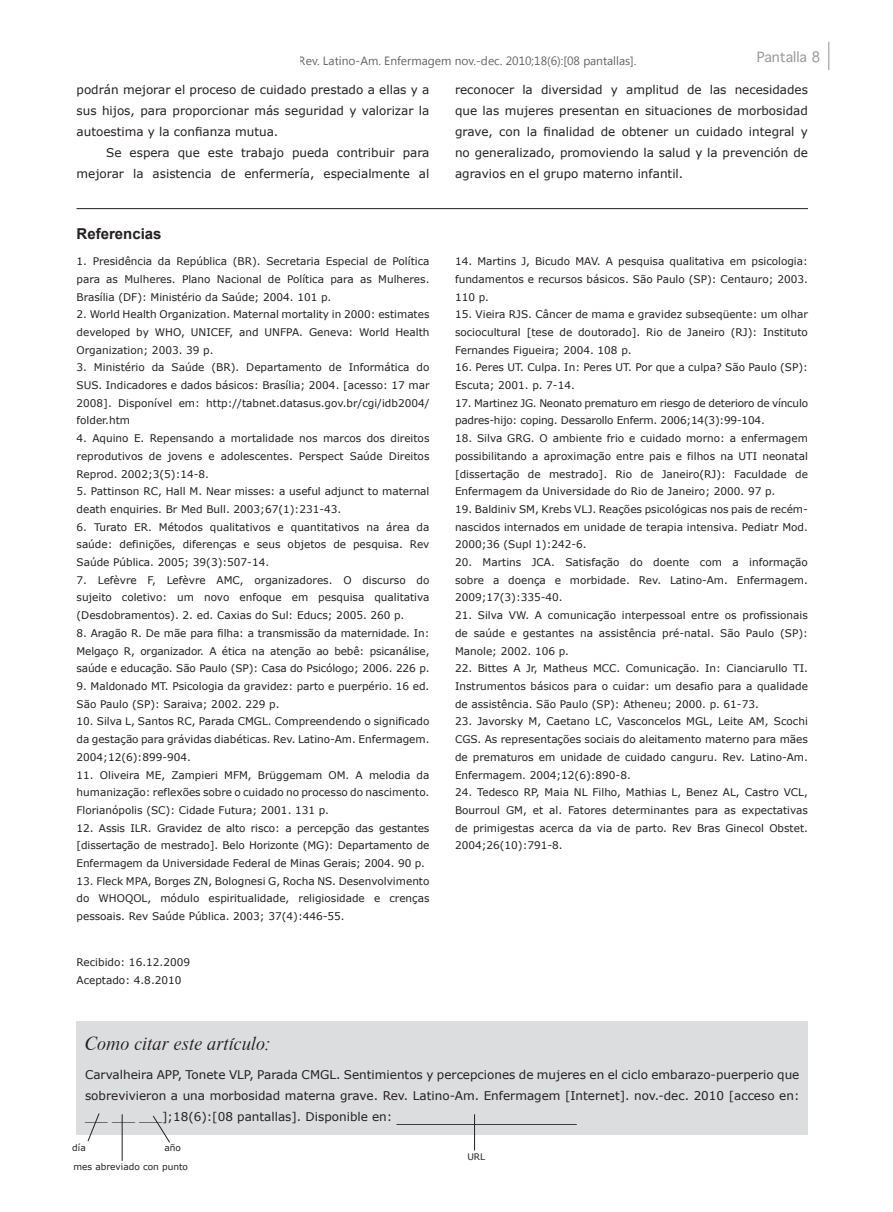
<style>
.page{position:relative;width:893px;height:1212px;background:#fff}
.page>*{position:absolute;margin:0;border:0;box-sizing:border-box;transform-origin:0 0}
.t1{font:18px "Dutch 801 BT Italic Headline";letter-spacing:.02em;color:#231f20}
._13__Seção{font:700 15px "Arial";color:#231f20}
.t2{font:13.5px "Geneva";color:#6c6d70}
._16__Texto{font:12px/21px "Verdana";color:#231f20;text-align:justify}
.t3{font:12px "Segoe UI";color:#231f20}
._18__Referências{font:10.5px/17.7px "Verdana";color:#231f20;text-align:justify}
._18__Referências-2{font:10.5px/17.7px "Verdana";letter-spacing:-.02em;color:#231f20}
._21__Recebido_Aceito{font:10.5px "Verdana";color:#231f20}
._18__Referências-3{font:9px "Verdana";color:#231f20}
.s1{font-family:"Times New Roman";font-size:18px}
</style>
<div class="page">
<svg style="left:828px;top:42px;width:1px;height:28px"></svg>
<div style="left:77px;top:1021px;width:731px;height:114px;background:#dcdddf"></div>
<hr style="left:77px;top:208px;width:731px;height:1px;background:#231f20">
<svg style="left:87px;top:1113px;width:13px;height:28px"></svg>
<hr style="left:122px;top:1114px;width:1px;height:47px;background:#231f20">
<svg style="left:153px;top:1115px;width:17px;height:28px"></svg>
<hr style="left:474px;top:1114px;width:1px;height:36px;background:#231f20">
<p class="t3" style="left:299px;top:52px;width:339px">Rev. Latino-Am. Enfermagem nov.-dec. 2010;18(6):[08 pantallas].</p>
<p class="t2" style="left:756px;top:49px;width:65px">Pantalla 8</p>
<p class="_16__Texto" style="left:77px;top:79px;width:354px">podrán mejorar el proceso de cuidado prestado a ellas y a sus hijos, para proporcionar más seguridad y valorizar la autoestima y la confianza mutua.</p>
<p class="_16__Texto" style="left:77px;top:142px;width:354px;text-align:right">Se espera que este trabajo pueda contribuir para mejorar la asistencia de enfermería, especialmente al</p>
<p class="_13__Seção" style="left:77px;top:224px;width:87px">Referencias</p>
<p class="_18__Referências" style="left:77px;top:252px;width:354px">1. Presidência da República (BR). Secretaria Especial de Política para as Mulheres. Plano Nacional de Política para as Mulheres.<br>Brasília (DF): Ministério da Saúde; 2004. 101 p.</p>
<p class="_18__Referências" style="left:77px;top:305px;width:354px">2. World Health Organization. Maternal mortality in 2000: estimates developed by WHO, UNICEF, and UNFPA. Geneva: World Health Organization; 2003. 39 p.</p>
<p class="_18__Referências" style="left:77px;top:358px;width:354px">3. Ministério da Saúde (BR). Departamento de Informática do SUS. Indicadores e dados básicos: Brasília; 2004. [acesso: 17 mar 2008]. Disponível em: http://tabnet.datasus.gov.br/cgi/idb2004/ folder.htm</p>
<p class="_18__Referências" style="left:77px;top:429px;width:354px">4. Aquino E. Repensando a mortalidade nos marcos dos direitos reprodutivos de jovens e adolescentes. Perspect Saúde Direitos Reprod. 2002;3(5):14-8.</p>
<p class="_18__Referências" style="left:77px;top:482px;width:354px">5. Pattinson RC, Hall M. Near misses: a useful adjunct to maternal death enquiries. Br Med Bull. 2003;67(1):231-43.</p>
<p class="_18__Referências" style="left:77px;top:518px;width:354px">6. Turato ER. Métodos qualitativos e quantitativos na área da saúde: definições, diferenças e seus objetos de pesquisa. Rev Saúde Pública. 2005; 39(3):507-14.</p>
<p class="_18__Referências" style="left:77px;top:571px;width:354px">7. Lefèvre F, Lefèvre AMC, organizadores. O discurso do sujeito coletivo: um novo enfoque em pesquisa qualitativa (Desdobramentos). 2. ed. Caxias do Sul: Educs; 2005. 260 p.</p>
<p class="_18__Referências" style="left:77px;top:624px;width:354px">8. Aragão R. De mãe para filha: a transmissão da maternidade. In:<br>Melgaço R, organizador. A ética na atenção ao bebê: psicanálise, saúde e educação. São Paulo (SP): Casa do Psicólogo; 2006. 226 p.</p>
<p class="_18__Referências" style="left:77px;top:677px;width:354px">9. Maldonado MT. Psicologia da gravidez: parto e puerpério. 16 ed.<br>São Paulo (SP): Saraiva; 2002. 229 p.</p>
<p class="_18__Referências" style="left:77px;top:712px;width:354px">10. Silva L, Santos RC, Parada CMGL. Compreendendo o significado da gestação para grávidas diabéticas. Rev. Latino-Am. Enfermagem.<br>2004;12(6):899-904.</p>
<p class="_18__Referências" style="left:77px;top:765px;width:354px">11. Oliveira ME, Zampieri MFM, Brüggemam OM. A melodia da humanização: reflexões sobre o cuidado no processo do nascimento.<br>Florianópolis (SC): Cidade Futura; 2001. 131 p.</p>
<p class="_18__Referências" style="left:77px;top:818px;width:354px">12. Assis ILR. Gravidez de alto risco: a percepção das gestantes [dissertação de mestrado]. Belo Horizonte (MG): Departamento de Enfermagem da Universidade Federal de Minas Gerais; 2004. 90 p.</p>
<p class="_18__Referências" style="left:77px;top:872px;width:354px">13. Fleck MPA, Borges ZN, Bolognesi G, Rocha NS. Desenvolvimento do WHOQOL, módulo espiritualidade, religiosidade e crenças pessoais. Rev Saúde Pública. 2003; 37(4):446-55.</p>
<p class="_21__Recebido_Aceito" style="left:77px;top:955px;width:115px">Recibido: 16.12.2009</p>
<p class="_21__Recebido_Aceito" style="left:77px;top:973px;width:106px">Aceptado: 4.8.2010</p>
<p class="_16__Texto" style="left:455px;top:79px;width:354px">reconocer la diversidad y amplitud de las necesidades que las mujeres presentan en situaciones de morbosidad grave, con la finalidad de obtener un cuidado integral y no generalizado, promoviendo la salud y la prevención de agravios en el grupo materno infantil.</p>
<p class="_18__Referências" style="left:455px;top:252px;width:354px">14. Martins J, Bicudo MAV. A pesquisa qualitativa em psicologia: fundamentos e recursos básicos. São Paulo (SP): Centauro; 2003.<br>110 p.</p>
<p class="_18__Referências" style="left:455px;top:305px;width:354px">15. Vieira RJS. Câncer de mama e gravidez subseqüente: um olhar sociocultural [tese de doutorado]. Rio de Janeiro (RJ): Instituto Fernandes Figueira; 2004. 108 p.</p>
<p class="_18__Referências" style="left:455px;top:358px;width:354px">16. Peres UT. Culpa. In: Peres UT. Por que a culpa? São Paulo (SP):<br>Escuta; 2001. p. 7-14.</p>
<p class="_18__Referências-2" style="left:455px;top:394px;width:355px">17. Martinez JG. Neonato prematuro em riesgo de deterioro de vínculo padres-hijo: coping. Dessarollo Enferm. 2006;14(3):99-104.</p>
<p class="_18__Referências" style="left:455px;top:429px;width:354px">18. Silva GRG. O ambiente frio e cuidado morno: a enfermagem possibilitando a aproximação entre pais e filhos na UTI neonatal [dissertação de mestrado]. Rio de Janeiro(RJ): Faculdade de Enfermagem da Universidade do Rio de Janeiro; 2000. 97 p.</p>
<p class="_18__Referências" style="left:455px;top:500px;width:354px">19. Baldiniv SM, Krebs VLJ. Reações psicológicas nos pais de recém&shy;nascidos internados em unidade de terapia intensiva. Pediatr Mod.<br>2000;36 (Supl 1):242-6.</p>
<p class="_18__Referências" style="left:455px;top:553px;width:354px">20. Martins JCA. Satisfação do doente com a informação sobre a doença e morbidade. Rev. Latino-Am. Enfermagem.<br>2009;17(3):335-40.</p>
<p class="_18__Referências" style="left:455px;top:606px;width:354px">21. Silva VW. A comunicação interpessoal entre os profissionais de saúde e gestantes na assistência pré-natal. São Paulo (SP):<br>Manole; 2002. 106 p.</p>
<p class="_18__Referências" style="left:455px;top:659px;width:354px">22. Bittes A Jr, Matheus MCC. Comunicação. In: Cianciarullo TI.<br>Instrumentos básicos para o cuidar: um desafio para a qualidade de assistência. São Paulo (SP): Atheneu; 2000. p. 61-73.</p>
<p class="_18__Referências" style="left:455px;top:712px;width:354px">23. Javorsky M, Caetano LC, Vasconcelos MGL, Leite AM, Scochi CGS. As representações sociais do aleitamento materno para mães de prematuros em unidade de cuidado canguru. Rev. Latino-Am.<br>Enfermagem. 2004;12(6):890-8.</p>
<p class="_18__Referências" style="left:455px;top:783px;width:354px">24. Tedesco RP, Maia NL Filho, Mathias L, Benez AL, Castro VCL, Bourroul GM, et al. Fatores determinantes para as expectativas de primigestas acerca da via de parto. Rev Bras Ginecol Obstet.<br>2004;26(10):791-8.</p>
<p class="t1" style="left:85px;top:1032px;width:187px">Como citar este artículo:</p>
<p class="_16__Texto" style="left:85px;top:1064px;width:716px">Carvalheira APP, Tonete VLP, Parada CMGL. Sentimientos y percepciones de mujeres en el ciclo embarazo-puerperio que sobrevivieron a una morbosidad materna grave. Rev. Latino-Am. Enfermagem [Internet]. nov.-dec. 2010 [acceso en: ___ ___ ___];18(6):[08 pantallas]. Disponible en: <span class="s1">____________________</span></p>
<p class="_18__Referências-3" style="left:164px;top:1142px;width:18px">año</p>
<p class="_18__Referências-3" style="left:72px;top:1142px;width:15px">día</p>
<p class="_18__Referências-3" style="left:73px;top:1161px;width:116px">mes abreviado con punto</p>
<p class="_18__Referências-3" style="left:467px;top:1151px;width:19px">URL</p>
</div>
